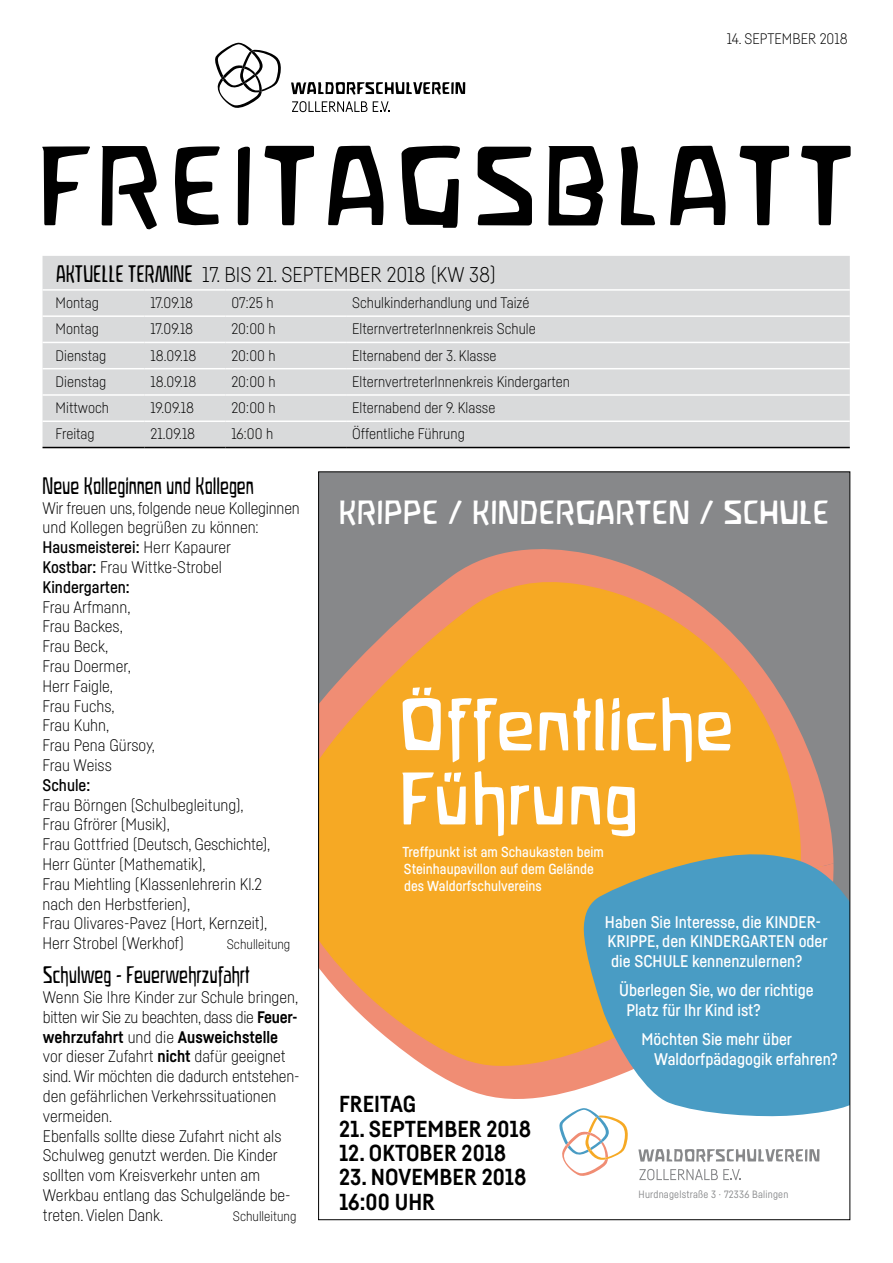
<style>
.page{position:relative;width:893px;height:1263px;background:#fff}
.page>*{position:absolute;margin:0;border:0;box-sizing:border-box;transform-origin:0 0}
.t1{font:65.55px/74.1px "Waldorfschrift";color:#fff}
.t2{font:29.4px "Waldorfschrift";color:#fff}
.t3{font:700 22.8px/24.3px "Fabrikat";color:#000}
.t4{font:21px "Waldorfschmal";color:#000}
.t5{font:300 21px "Fabrikat";color:#000}
.t6{font:500 16.65px/20px "Fabrikat";color:#fff}
.t7{font:300 16.5px/19.8px "Fabrikat";color:#000}
.t8{font:500 16.5px "Fabrikat";color:#000}
.t9{font:300 15px "Fabrikat";color:#000}
.t10{font:500 14.25px/17.1px "Fabrikat";color:#fff}
.t11{font:300 13.5px "Fabrikat";color:#000}
.t12{font:10.35px "Fabrikat";letter-spacing:.02em;color:#87888a}
.s1{font-family:"Waldorfschmal";font-weight:400}
.s2{font-weight:500}
.s3{font-weight:700}
</style>
<div class="page">
<div style="left:43px;top:256px;width:807px;height:191px;background:#d9dadb"></div>
<hr style="left:43px;top:289px;width:102px;height:2px;background:#fff">
<hr style="left:145px;top:289px;width:80px;height:2px;background:#fff">
<hr style="left:225px;top:289px;width:121px;height:2px;background:#fff">
<hr style="left:346px;top:289px;width:504px;height:2px;background:#fff">
<hr style="left:43px;top:315px;width:102px;height:2px;background:#fff">
<hr style="left:145px;top:315px;width:80px;height:2px;background:#fff">
<hr style="left:225px;top:315px;width:121px;height:2px;background:#fff">
<hr style="left:346px;top:315px;width:504px;height:2px;background:#fff">
<hr style="left:43px;top:342px;width:102px;height:1px;background:#fff">
<hr style="left:145px;top:342px;width:80px;height:1px;background:#fff">
<hr style="left:225px;top:342px;width:121px;height:1px;background:#fff">
<hr style="left:346px;top:342px;width:504px;height:1px;background:#fff">
<hr style="left:43px;top:368px;width:102px;height:1px;background:#fff">
<hr style="left:145px;top:368px;width:80px;height:1px;background:#fff">
<hr style="left:225px;top:368px;width:121px;height:1px;background:#fff">
<hr style="left:346px;top:368px;width:504px;height:1px;background:#fff">
<hr style="left:43px;top:394px;width:102px;height:2px;background:#fff">
<hr style="left:145px;top:394px;width:80px;height:2px;background:#fff">
<hr style="left:225px;top:394px;width:121px;height:2px;background:#fff">
<hr style="left:346px;top:394px;width:504px;height:2px;background:#fff">
<hr style="left:43px;top:420px;width:102px;height:2px;background:#fff">
<hr style="left:145px;top:420px;width:80px;height:2px;background:#fff">
<hr style="left:225px;top:420px;width:121px;height:2px;background:#fff">
<hr style="left:346px;top:420px;width:504px;height:2px;background:#fff">
<hr style="left:43px;top:447px;width:102px;height:1px;background:#000">
<hr style="left:145px;top:447px;width:80px;height:1px;background:#000">
<hr style="left:225px;top:447px;width:121px;height:1px;background:#000">
<hr style="left:346px;top:447px;width:504px;height:1px;background:#000">
<svg style="left:42px;top:146px;width:809px;height:83px"></svg>
<svg style="left:215px;top:42px;width:66px;height:66px"></svg>
<svg style="left:291px;top:82px;width:174px;height:13px"></svg>
<svg style="left:292px;top:101px;width:75px;height:11px"></svg>
<svg style="left:373px;top:101px;width:17px;height:11px"></svg>
<div style="left:320px;top:473px;width:528px;height:369px;background:#87888a"></div>
<svg style="left:320px;top:544px;width:513px;height:555px;background:#e3a348"></svg>
<svg style="left:559px;top:1108px;width:69px;height:68px"></svg>
<svg style="left:638px;top:1149px;width:181px;height:13px"></svg>
<svg style="left:639px;top:1169px;width:102px;height:11px"></svg>
<svg style="left:583px;top:842px;width:265px;height:276px;background:#6ba2b3"></svg>
<p class="t5" style="left:56px;top:262px;width:441px"><span class="s1">AKTUELLE TERMINE</span> 17. BIS 21. SEPTEMBER 2018 (KW 38)</p>
<p class="t9" style="left:56px;top:294px;width:45px">Montag</p>
<p class="t9" style="left:151px;top:294px;width:44px">17.09.18</p>
<p class="t9" style="left:231px;top:294px;width:44px">07:25 h</p>
<p class="t9" style="left:352px;top:294px;width:179px">Schulkinderhandlung und Taizé</p>
<p class="t9" style="left:56px;top:320px;width:45px">Montag</p>
<p class="t9" style="left:151px;top:320px;width:44px">17.09.18</p>
<p class="t9" style="left:231px;top:320px;width:46px">20:00 h</p>
<p class="t9" style="left:352px;top:320px;width:185px">ElternvertreterInnenkreis Schule</p>
<p class="t9" style="left:56px;top:346px;width:52px">Dienstag</p>
<p class="t9" style="left:151px;top:346px;width:47px">18.09.18</p>
<p class="t9" style="left:231px;top:346px;width:46px">20:00 h</p>
<p class="t9" style="left:352px;top:346px;width:146px">Elternabend der 3. Klasse</p>
<p class="t9" style="left:56px;top:373px;width:52px">Dienstag</p>
<p class="t9" style="left:151px;top:373px;width:47px">18.09.18</p>
<p class="t9" style="left:231px;top:373px;width:46px">20:00 h</p>
<p class="t9" style="left:352px;top:373px;width:220px">ElternvertreterInnenkreis Kindergarten</p>
<p class="t9" style="left:56px;top:399px;width:55px">Mittwoch</p>
<p class="t9" style="left:151px;top:399px;width:45px">19.09.18</p>
<p class="t9" style="left:231px;top:399px;width:46px">20:00 h</p>
<p class="t9" style="left:352px;top:399px;width:145px">Elternabend der 9. Klasse</p>
<p class="t9" style="left:56px;top:425px;width:41px">Freitag</p>
<p class="t9" style="left:151px;top:425px;width:46px">21.09.18</p>
<p class="t9" style="left:231px;top:425px;width:44px">16:00 h</p>
<p class="t9" style="left:352px;top:425px;width:114px">Öffentliche Führung</p>
<p class="t9" style="left:727px;top:30px;width:122px">14. SEPTEMBER 2018</p>
<p class="t4" style="left:43px;top:473px;width:213px">Neue Kolleginnen und Kollegen</p>
<p class="t7" style="left:43px;top:497px;width:259px">Wir freuen uns, folgende neue Kolleginnen und Kollegen begrüßen zu können:<br><span class="s2">Hausmeisterei:</span> Herr Kapaurer<br><span class="s2">Kostbar:</span> Frau Wittke-Strobel<br><span class="s2">Kindergarten:</span></p>
<p class="t7" style="left:43px;top:596px;width:114px">Frau Arfmann,<br>Frau Backes,<br>Frau Beck,<br>Frau Doermer,<br>Herr Faigle,<br>Frau Fuchs,<br>Frau Kuhn,<br>Frau Pena Gürsoy,<br>Frau Weiss</p>
<p class="t8" style="left:43px;top:775px;width:49px">Schule:</p>
<p class="t7" style="left:43px;top:794px;width:229px">Frau Börngen (Schulbegleitung),<br>Frau Gfrörer (Musik),<br>Frau Gottfried (Deutsch, Geschichte),<br>Herr Günter (Mathematik),<br>Frau Miehtling (Klassenlehrerin Kl.2 nach den Herbstferien),<br>Frau Olivares-Pavez (Hort, Kernzeit),<br>Herr Strobel (Werkhof)</p>
<p class="t11" style="left:227px;top:936px;width:65px">Schulleitung</p>
<p class="t4" style="left:43px;top:962px;width:208px">Schulweg - Feuerwehrzufahrt</p>
<p class="t7" style="left:43px;top:987px;width:258px">Wenn Sie Ihre Kinder zur Schule bringen, bitten wir Sie zu beachten, dass die <span class="s3">Feuer&shy;wehrzufahrt</span> und die <span class="s3">Ausweichstelle </span>vor dieser Zufahrt <span class="s3">nicht</span> dafür geeignet sind. Wir möchten die dadurch entstehen&shy;den gefährlichen Verkehrssituationen vermeiden.<br>Ebenfalls sollte diese Zufahrt nicht als Schulweg genutzt werden. Die Kinder sollten vom Kreisverkehr unten am Werkbau entlang das Schulgelände be&shy;treten. Vielen Dank.</p>
<p class="t11" style="left:233px;top:1208px;width:65px">Schulleitung</p>
<h2 class="t2" style="left:338px;top:495px;width:492px">KRIPPE / KINDERGARTEN / SCHULE</h2>
<h1 class="t1" style="left:398px;top:688px;width:338px">Öffentliche<br>Führung</h1>
<p class="t10" style="left:402px;top:843px;width:203px">Treffpunkt ist am Schaukasten beim<br>Steinhaupavillon auf dem Gelände des Waldorfschulvereins</p>
<h3 class="t3" style="left:339px;top:1091px;width:79px">FREITAG</h3>
<h3 class="t3" style="left:339px;top:1116px;width:194px">21. SEPTEMBER 2018</h3>
<h3 class="t3" style="left:339px;top:1140px;width:169px">12. OKTOBER 2018</h3>
<h3 class="t3" style="left:339px;top:1164px;width:189px">23. NOVEMBER 2018<br>16:00 UHR</h3>
<p class="t6" style="left:605px;top:911px;width:224px">Haben Sie Interesse, die KINDER-<br>KRIPPE, den KINDERGARTEN oder die SCHULE kennenzulernen?</p>
<p class="t6" style="left:626px;top:980px;width:189px;text-indent:-7px">Überlegen Sie, wo der richtige<br>Platz für Ihr Kind ist?</p>
<p class="t6" style="left:654px;top:1029px;width:185px;text-indent:-12px">Möchten Sie mehr über<br>Waldorfpädagogik erfahren?</p>
<p class="t12" style="left:639px;top:1188px;width:151px">Hurdnagelstraße 3 · 72336 Balingen</p>
</div>
